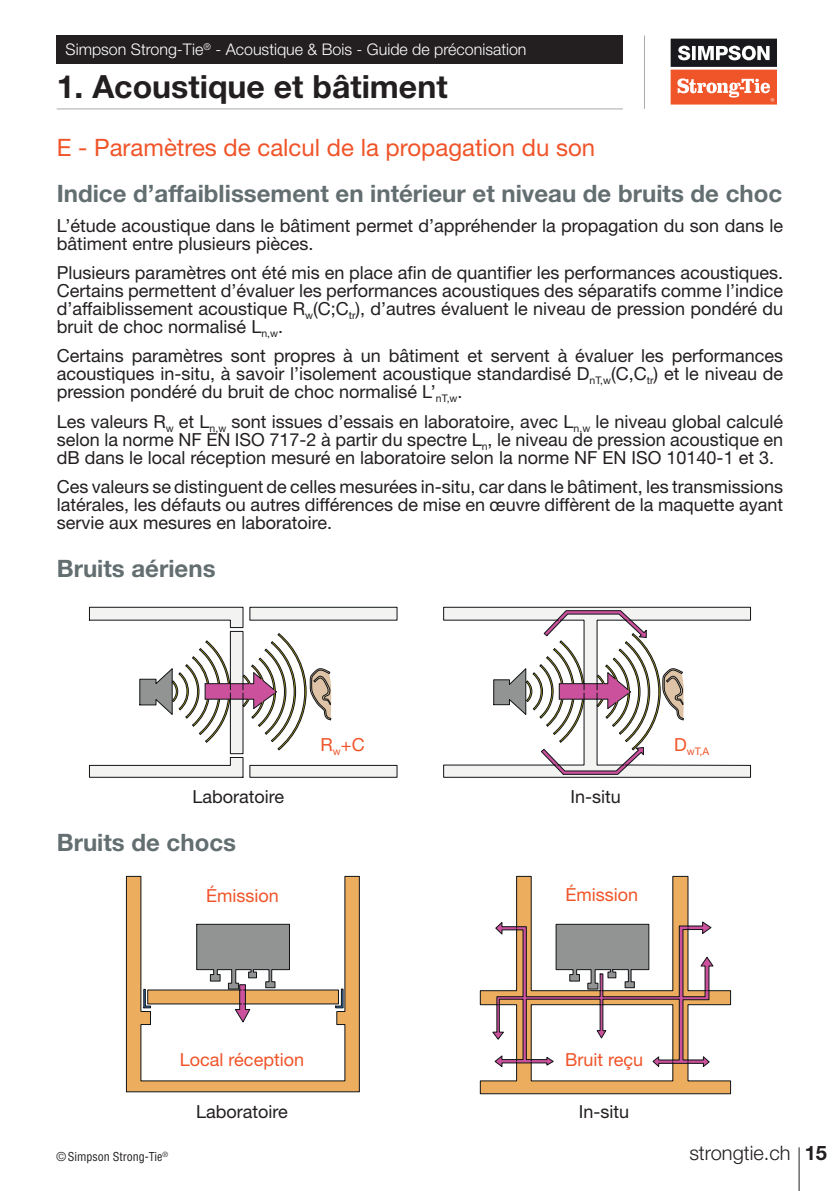
<style>
.page{position:relative;width:840px;height:1191px;background:#fff}
.page>*{position:absolute;margin:0;border:0;box-sizing:border-box;transform-origin:0 0}
.t1{font:700 32px "Helvetica Neue LT Std";color:#231f20}
.t2{font:700 24px "Helvetica Neue LT Std";color:#636e71}
.t3{font:24px "Helvetica Neue LT Std";color:#f05429}
.t4{font:300 20px "Helvetica Neue LT Std";color:#231f20}
.t5{font:18px/18px "Helvetica Neue LT Std";color:#231f20;text-align:justify}
.t6{font:18px "Helvetica Neue LT Std";color:#f05429}
.t7{font:300 16px "Helvetica Neue LT Std";color:#fff}
.t8{font:condensed 12px "Helvetica LT Std";color:#231f20}
.t9{font:10.4px "Helvetica Neue LT Std";color:#f05429}
.s1{font-weight:700}
</style>
<div class="page">
<hr style="left:798px;top:1147px;width:1px;height:44px;background:#231f20">
<svg style="left:670px;top:39px;width:106px;height:66px"></svg>
<hr style="left:57px;top:109px;width:565px;height:1px;background:#a8a9ad">
<hr style="left:643px;top:35px;width:1px;height:74px;background:#a8a9ad">
<div style="left:57px;top:35px;width:565px;height:29px;background:#231f20"></div>
<svg style="left:125px;top:875px;width:235px;height:217px"></svg>
<svg style="left:334px;top:988px;width:10px;height:20px"></svg>
<svg style="left:143px;top:988px;width:8px;height:20px"></svg>
<svg style="left:196px;top:923px;width:94px;height:100px"></svg>
<svg style="left:479px;top:875px;width:252px;height:219px"></svg>
<div style="left:250px;top:607px;width:147px;height:13px;background:#f3f3f2"></div>
<div style="left:250px;top:765px;width:147px;height:12px;background:#f3f3f2"></div>
<div style="left:249px;top:765px;width:148px;height:12px;border:1px solid #111416"></div>
<svg style="left:443px;top:606px;width:307px;height:172px"></svg>
<div style="left:249px;top:607px;width:148px;height:13px;border:1px solid #111416"></div>
<svg style="left:89px;top:606px;width:242px;height:172px"></svg>
<p class="t7" style="left:66px;top:40px;width:462px">Simpson Strong-Tie<sup>®</sup> - Acoustique &amp; Bois - Guide de préconisation</p>
<h1 class="t1" style="left:57px;top:67px;width:392px">1. Acoustique et bâtiment</h1>
<h2 class="t3" style="left:57px;top:133px;width:539px">E - Paramètres de calcul de la propagation du son</h2>
<h2 class="t2" style="left:57px;top:179px;width:726px">Indice d’affaiblissement en intérieur et niveau de bruits de choc</h2>
<p class="t5" style="left:57px;top:216px;width:727px">L’étude acoustique dans le bâtiment permet d’appréhender la propagation du son dans le bâtiment entre plusieurs pièces.</p>
<p class="t5" style="left:57px;top:263px;width:727px">Plusieurs paramètres ont été mis en place afin de quantifier les performances acoustiques.<br>Certains permettent d’évaluer les performances acoustiques des séparatifs comme l’indice d’affaiblissement acoustique R<sub>w</sub>(C;C<sub>tr</sub>), d’autres évaluent le niveau de pression pondéré du bruit de choc normalisé L<sub>n,w</sub>.</p>
<p class="t5" style="left:57px;top:347px;width:727px">Certains paramètres sont propres à un bâtiment et servent à évaluer les performances acoustiques in-situ, à savoir l’isolement acoustique standardisé D<sub>nT,w</sub>(C,C<sub>tr</sub>) et le niveau de pression pondéré du bruit de choc normalisé L’<sub>nT,w</sub>.</p>
<p class="t5" style="left:57px;top:412px;width:727px">Les valeurs R<sub>w</sub> et L<sub>n,w</sub> sont issues d’essais en laboratoire, avec L<sub>n,w</sub> le niveau global calculé selon la norme NF EN ISO 717-2 à partir du spectre L<sub>n</sub>, le niveau de pression acoustique en dB dans le local réception mesuré en laboratoire selon la norme NF EN ISO 10140-1 et 3.</p>
<p class="t5" style="left:57px;top:477px;width:727px">Ces valeurs se distinguent de celles mesurées in-situ, car dans le bâtiment, les transmissions latérales, les défauts ou autres différences de mise en œuvre diffèrent de la maquette ayant servie aux mesures en laboratoire.</p>
<h2 class="t2" style="left:57px;top:553px;width:160px">Bruits aériens</h2>
<p class="t6" style="left:320px;top:733px;width:46px">R<sub>w</sub>+C</p>
<p class="t9" style="left:673px;top:745px;width:37px"><sup>D</sup>wT,A</p>
<p class="t5" style="left:192px;top:787px;width:93px">Laboratoire</p>
<p class="t5" style="left:570px;top:787px;width:52px">In-situ</p>
<h2 class="t2" style="left:57px;top:827px;width:181px">Bruits de chocs</h2>
<p class="t6" style="left:206px;top:885px;width:74px">Émission</p>
<p class="t6" style="left:565px;top:883px;width:74px">Émission</p>
<p class="t6" style="left:180px;top:1048px;width:126px">Local réception</p>
<p class="t6" style="left:565px;top:1048px;width:80px">Bruit reçu</p>
<p class="t8" style="left:56px;top:1149px;width:113px">© Simpson Strong-Tie<sup>®</sup></p>
<p class="t5" style="left:196px;top:1102px;width:93px">Laboratoire</p>
<p class="t5" style="left:578px;top:1102px;width:52px">In-situ</p>
<p class="t4" style="left:689px;top:1140px;width:139px">strongtie.ch <span class="s1">15</span></p>
</div>
